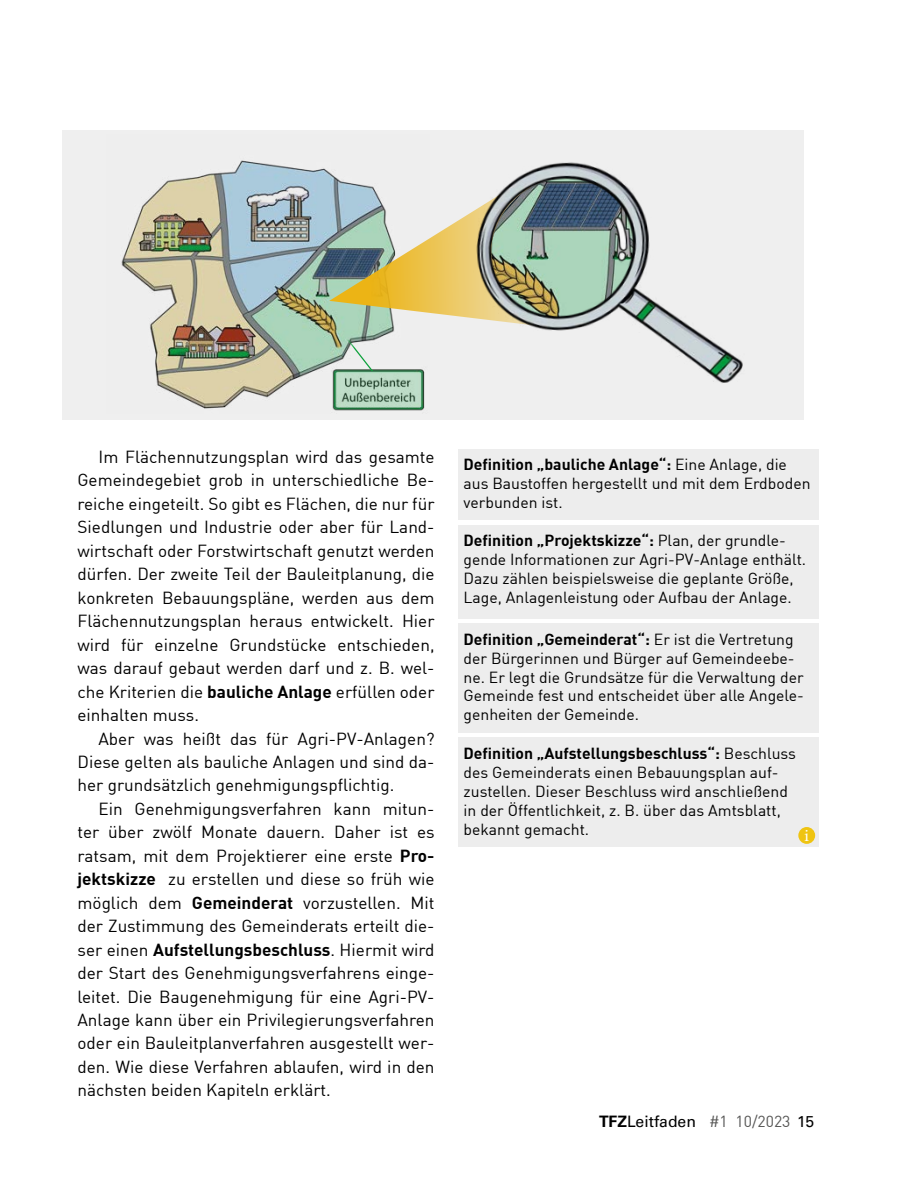
<style>
.page{position:relative;width:918px;height:1191px;background:#fff}
.page>*{position:absolute;margin:0;border:0;box-sizing:border-box;transform-origin:0 0}
.t1{font:17.15px/23.4px "DIN Regular";color:#000;text-align:justify}
.t2{font:17.15px "DIN Bold";color:#000}
.t3{font:16.1px "Palatino Linotype";color:#fffffe}
.t4{font:15.75px/18.9px "DIN Regular";color:#000}
.t5{font:15.75px "DIN Bold";color:#000}
.t6{font:15.75px "Univers LT Std";color:#000}
.s1{font-family:"DIN Bold"}
.s2{font-family:"DIN Regular"}
.s3{font-weight:700}
.s4{font-family:"DIN Regular";color:#575756}
</style>
<div class="page">
<img style="left:62px;top:130px;width:342px;height:290px">
<div style="left:458px;top:449px;width:361px;height:71px;background:#ededed"></div>
<div style="left:458px;top:525px;width:361px;height:93px;background:#ededed"></div>
<div style="left:458px;top:623px;width:361px;height:110px;background:#ededed"></div>
<div style="left:458px;top:737px;width:361px;height:110px;background:#ededed"></div>
<img style="left:404px;top:130px;width:400px;height:290px">
<svg style="left:347px;top:339px;width:26px;height:32px"></svg>
<svg style="left:334px;top:371px;width:88px;height:37px;fill:#bbdac4"></svg>
<div style="left:798px;top:827px;width:17px;height:17px;background:#efc411;border-radius:50%"></div>
<p class="t1" style="left:77px;top:445px;width:359px;text-indent:21px">Im Flächennutzungsplan wird das gesamte Gemeindegebiet grob in unterschiedliche Be&shy;reiche eingeteilt. So gibt es Flächen, die nur für Siedlungen und Industrie oder aber für Land&shy;wirtschaft oder Forstwirtschaft genutzt werden dürfen. Der zweite Teil der Bauleitplanung, die konkreten Bebauungspläne, werden aus dem Flächennutzungsplan heraus entwickelt. Hier wird für einzelne Grundstücke entschieden, was darauf gebaut werden darf und z. B. wel&shy;che Kriterien die <span class="s1">bauliche Anlage</span> erfüllen oder einhalten muss.</p>
<p class="t1" style="left:77px;top:726px;width:359px;text-indent:21px">Aber was heißt das für Agri-PV-Anlagen?<br>Diese gelten als bauliche Anlagen und sind da&shy;her grundsätzlich genehmigungspflichtig.</p>
<p class="t1" style="left:77px;top:796px;width:359px;text-indent:21px">Ein Genehmigungsverfahren kann mitun&shy;ter über zwölf Monate dauern. Daher ist es ratsam, mit dem Projektierer eine erste <span class="s1">Pro&shy;jektskizze</span> zu erstellen und diese so früh wie möglich dem <span class="s1">Gemeinderat</span> vorzustellen. Mit der Zustimmung des Gemeinderats erteilt die-</p>
<p class="t2" style="left:77px;top:938px;width:358px"><span class="s2">ser einen</span> Aufstellungsbeschluss<span class="s2">. Hiermit wird</span></p>
<p class="t1" style="left:77px;top:960px;width:359px">der Start des Genehmigungsverfahrens einge&shy;leitet. Die Baugenehmigung für eine Agri-PV-Anlage kann über ein Privilegierungsverfahren oder ein Bauleitplanverfahren ausgestellt wer&shy;den. Wie diese Verfahren ablaufen, wird in den nächsten beiden Kapiteln erklärt.</p>
<p class="t5" style="left:463px;top:454px;width:325px">Definition „bauliche Anlage“: <span class="s2">Eine Anlage, die</span></p>
<p class="t4" style="left:463px;top:474px;width:348px">aus Baustoffen hergestellt und mit dem Erdboden verbunden ist.</p>
<p class="t5" style="left:463px;top:530px;width:324px">Definition „Projektskizze“: <span class="s2">Plan, der grundle-</span></p>
<p class="t4" style="left:463px;top:549px;width:344px">gende Informationen zur Agri-PV-Anlage enthält.<br>Dazu zählen beispielsweise die geplante Größe,<br>Lage, Anlagenleistung oder Aufbau der Anlage.</p>
<p class="t5" style="left:463px;top:628px;width:331px">Definition „Gemeinderat“: <span class="s2">Er ist die Vertretung</span></p>
<p class="t4" style="left:463px;top:648px;width:342px">der Bürgerinnen und Bürger auf Gemeindeebe&shy;ne. Er legt die Grundsätze für die Verwaltung der Gemeinde fest und entscheidet über alle Angele&shy;genheiten der Gemeinde.</p>
<p class="t5" style="left:463px;top:743px;width:334px">Definition „Aufstellungsbeschluss“: <span class="s2">Beschluss</span></p>
<p class="t4" style="left:463px;top:762px;width:326px">des Gemeinderats einen Bebauungsplan auf&shy;zustellen. Dieser Beschluss wird anschließend in der Öffentlichkeit, z. B. über das Amtsblatt, bekannt gemacht.</p>
<p class="t3" style="left:804px;top:824px;width:6px">i</p>
<p class="t6" style="left:599px;top:1112px;width:217px"><span class="s3">TFZ</span>Leitfaden <span class="s4">#1 10/2023</span> 15</p>
</div>
